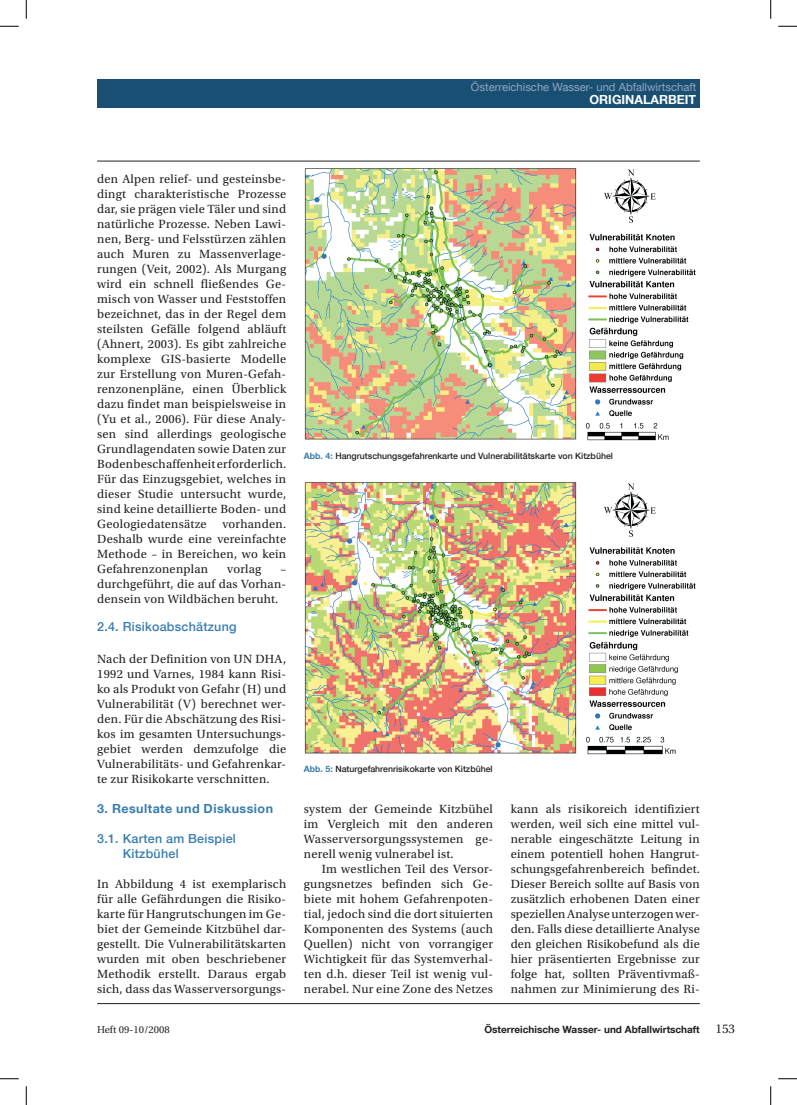
<style>
.page{position:relative;width:797px;height:1105px;background:#fff}
.page>*{position:absolute;margin:0;border:0;box-sizing:border-box;transform-origin:0 0}
.t1{font:12.5px/15px "Utopia Std";letter-spacing:.02em;color:#231f20;text-align:justify}
.t2{font:500 12.5px/15px "Helvetica Neue LT Com";letter-spacing:.02em;color:#397db0}
.t3{font:700 12.5px "Helvetica Neue LT Com";letter-spacing:.035em;color:#397db0}
.t4{font:700 12.5px "Helvetica Neue LT Com";color:#fff}
.t5{font:11.25px "Helvetica Neue LT Com";color:#92a5be}
.t6{font:700 10px "Helvetica Neue LT Com";color:#231f20}
.t7{font:10px "Utopia";color:#231f20}
.t8{font:500 8.75px "Helvetica Neue LT Com";color:#231f20}
.s1{font-weight:700;color:#397db0}
.s2{font-family:"Utopia";font-weight:400;font-size:12.5px}
</style>
<div class="page">
<hr style="left:97px;top:1003px;width:602px;height:1px;background:#231f20">
<hr style="left:97px;top:161px;width:602px;height:1px;background:#231f20">
<div style="left:97px;top:79px;width:602px;height:29px;background:#194f73"></div>
<img style="left:304px;top:168px;width:392px;height:273px">
<img style="left:304px;top:482px;width:392px;height:273px">
<svg style="left:0;top:25px;width:19px;height:2px"></svg>
<svg style="left:778px;top:25px;width:19px;height:2px"></svg>
<svg style="left:0;top:1078px;width:19px;height:1px"></svg>
<svg style="left:778px;top:1078px;width:19px;height:1px"></svg>
<svg style="left:25px;top:0;width:2px;height:19px"></svg>
<svg style="left:25px;top:1086px;width:2px;height:19px"></svg>
<svg style="left:770px;top:0;width:1px;height:19px"></svg>
<svg style="left:770px;top:1086px;width:1px;height:19px"></svg>
<p class="t5" style="left:471px;top:80px;width:227px">Österreichische Wasser- und Abfallwirtschaft</p>
<p class="t4" style="left:589px;top:91px;width:108px">ORIGINALARBEIT</p>
<p class="t1" style="left:97px;top:172px;width:191px">den Alpen relief- und gesteinsbe&shy;dingt charakteristische Prozesse dar, sie prägen viele Täler und sind natürliche Prozesse. Neben Lawi&shy;nen, Berg- und Felsstürzen zählen auch Muren zu Massenverlage&shy;rungen (Veit, 2002). Als Murgang wird ein schnell fließendes Ge&shy;misch von Wasser und Feststoffen bezeichnet, das in der Regel dem steilsten Gefälle folgend abläuft (Ahnert, 2003). Es gibt zahlreiche komplexe GIS-basierte Modelle zur Erstellung von Muren-Gefah&shy;renzonenpläne, einen Überblick dazu findet man beispielsweise in (Yu et al., 2006). Für diese Analy&shy;sen sind allerdings geologische Grundlagendaten sowie Daten zur Bodenbeschaffenheit erforderlich.<br>Für das Einzugsgebiet, welches in dieser Studie untersucht wurde, sind keine detaillierte Boden- und Geologiedatensätze</p>
<p class="t1" style="left:97px;top:517px;width:190px;text-indent:125px">vorhanden.<br>Deshalb wurde eine vereinfachte Methode – in Bereichen, wo kein Gefahrenzonenplan</p>
<p class="t1" style="left:227px;top:562px;width:36px">vorlag</p>
<p class="t1" style="left:97px;top:562px;width:190px;text-indent:183px">– durchgeführt, die auf das Vorhan&shy;densein von Wildbächen beruht.</p>
<p class="t2" style="left:97px;top:618px;width:141px">2.4. Risikoabschätzung</p>
<p class="t1" style="left:97px;top:652px;width:191px">Nach der Definition von UN DHA, 1992 und Varnes, 1984 kann Risi&shy;ko als Produkt von Gefahr (H) und Vulnerabilität (V) berechnet wer&shy;den. Für die Abschätzung des Risi&shy;kos im gesamten Untersuchungs&shy;gebiet werden demzufolge die Vulnerabilitäts- und Gefahrenkar&shy;te zur Risikokarte verschnitten.</p>
<p class="t3" style="left:97px;top:801px;width:177px">3. Resultate und Diskussion</p>
<p class="t2" style="left:123px;top:831px;width:115px;text-indent:-26px">3.1. Karten am Beispiel<br>Kitzbühel</p>
<p class="t1" style="left:97px;top:877px;width:190px">In Abbildung 4 ist exemplarisch für alle Gefährdungen die Risiko&shy;karte für Hangrutschungen im Ge&shy;biet der Gemeinde Kitzbühel dar&shy;gestellt. Die Vulnerabilitätskarten wurden mit oben beschriebener Methodik erstellt. Daraus ergab sich, dass das Wasserversorgungs-</p>
<p class="t8" style="left:304px;top:450px;width:310px"><span class="s1">Abb. 4:</span> Hangrutschungsgefahrenkarte und Vulnerabilitätskarte von Kitzbühel</p>
<p class="t8" style="left:304px;top:764px;width:190px"><span class="s1">Abb. 5:</span> Naturgefahrenrisikokarte von Kitzbühel</p>
<p class="t1" style="left:304px;top:802px;width:190px">system der Gemeinde Kitzbühel im Vergleich mit den anderen Wasserversorgungssystemen ge&shy;nerell wenig vulnerabel ist.</p>
<p class="t1" style="left:304px;top:862px;width:190px;text-indent:18px">Im westlichen Teil des Versor&shy;gungsnetzes befinden sich Ge&shy;biete mit hohem Gefahrenpoten&shy;tial, jedoch sind die dort situierten Komponenten des Systems (auch Quellen) nicht von vorrangiger Wichtigkeit für das Systemverhal&shy;ten d.h. dieser Teil ist wenig vul&shy;nerabel. Nur eine Zone des Netzes</p>
<p class="t1" style="left:510px;top:802px;width:191px">kann als risikoreich identifiziert werden, weil sich eine mittel vul&shy;nerable eingeschätzte Leitung in einem potentiell hohen Hangrut&shy;schungsgefahrenbereich befindet.<br>Dieser Bereich sollte auf Basis von zusätzlich erhobenen Daten einer speziellen Analyse unterzogen wer&shy;den. Falls diese detaillierte Analyse den gleichen Risikobefund als die hier präsentierten Ergebnisse zur folge hat, sollten Präventivmaß&shy;nahmen zur Minimierung des Ri-</p>
<p class="t7" style="left:97px;top:1024px;width:74px">Heft 09-10/2008</p>
<p class="t6" style="left:484px;top:1023px;width:252px">Österreichische Wasser- und Abfallwirtschaft <span class="s2">153</span></p>
</div>
